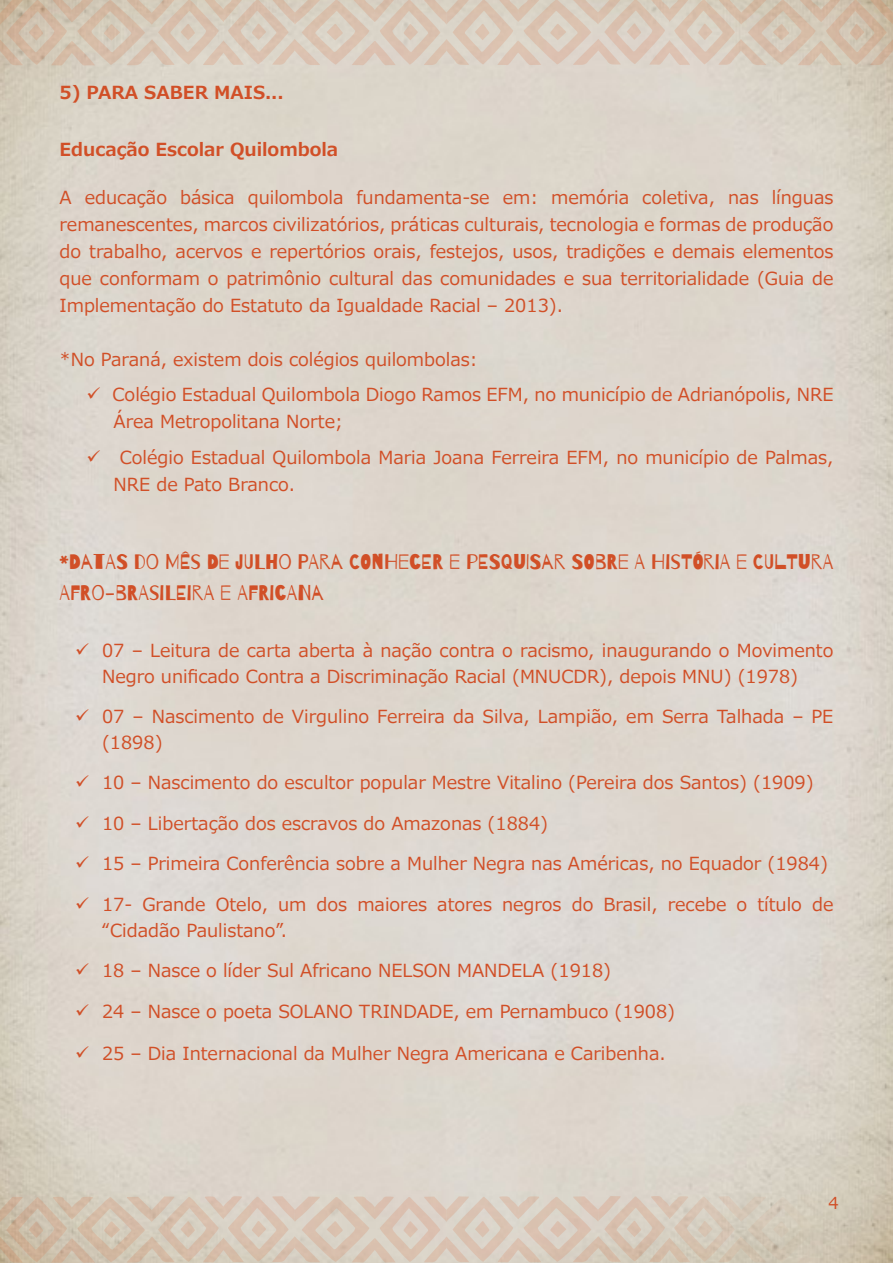
<style>
.page{position:relative;width:893px;height:1263px;background:#fff}
.page>*{position:absolute;margin:0;border:0;box-sizing:border-box;transform-origin:0 0}
.Padrão{font:21px "Barrio";color:#d14f27}
.Padrão-2{font:18px/27px "Meiryo";color:#d14f27}
.Padrão-3{font:700 18px "Meiryo";color:#d14f27}
.t1{font:16.5px "Meiryo";color:#d14f27}
.s1{font-size:18px}
</style>
<div class="page">
<svg style="left:0;top:0;width:893px;height:66px;background:#d7c7b6"></svg>
<svg style="left:0;top:1196px;width:893px;height:67px;background:#d5c6b6"></svg>
<p class="Padrão-3" style="left:60px;top:80px;width:226px">5) PARA SABER MAIS...</p>
<p class="Padrão-3" style="left:60px;top:137px;width:280px">Educação Escolar Quilombola</p>
<p class="Padrão-2" style="left:60px;top:185px;width:775px">A educação básica quilombola fundamenta-se em: memória coletiva, nas línguas remanescentes, marcos civilizatórios, práticas culturais, tecnologia e formas de produção</p>
<p class="Padrão-2" style="left:60px;top:239px;width:775px">do trabalho, acervos e repertórios orais, festejos, usos, tradições e demais elementos</p>
<p class="Padrão-2" style="left:60px;top:266px;width:775px">que conformam o patrimônio cultural das comunidades e sua territorialidade (Guia de<br>Implementação do Estatuto da Igualdade Racial – 2013).</p>
<p class="Padrão-2" style="left:60px;top:347px;width:420px">*No Paraná, existem dois colégios quilombolas:</p>
<p class="Padrão-2" style="left:114px;top:382px;width:721px;text-indent:-27px">✓ Colégio Estadual Quilombola Diogo Ramos EFM, no município de Adrianópolis, NRE<br>Área Metropolitana Norte;</p>
<p class="Padrão-2" style="left:114px;top:445px;width:721px;text-indent:-27px">✓ Colégio Estadual Quilombola Maria Joana Ferreira EFM, no município de Palmas,<br>NRE de Pato Branco.</p>
<p class="Padrão" style="left:60px;top:550px;width:34px"><span class="s1">*</span>DATAS</p>
<p class="Padrão" style="left:134px;top:550px;width:123px">DO MÊS DE JULHO</p>
<p class="Padrão" style="left:298px;top:550px;width:113px">PARA CON HECER</p>
<p class="Padrão" style="left:449px;top:550px;width:75px">EPESQUISA</p>
<p class="Padrão" style="left:554px;top:550px;width:30px">R SOBRE</p>
<p class="Padrão" style="left:635px;top:550px;width:28px">A HIST</p>
<p class="Padrão" style="left:692px;top:550px;width:84px">ÓRIA E CULTU</p>
<p class="Padrão" style="left:811px;top:550px;width:23px">RA</p>
<p class="Padrão" style="left:60px;top:582px;width:78px">AFRO-BRASILEI</p>
<p class="Padrão" style="left:192px;top:582px;width:78px">RA E AFRICANA</p>
<p class="Padrão-2" style="left:75px;top:639px;width:760px;line-height:25.5px;text-align:center">✓ 07 – Leitura de carta aberta à nação contra o racismo, inaugurando o Movimento<br>Negro unificado Contra a Discriminação Racial (MNUCDR), depois MNU) (1978)</p>
<p class="Padrão-2" style="left:102px;top:705px;width:733px;line-height:25.5px;text-indent:-27px">✓ 07 – Nascimento de Virgulino Ferreira da Silva, Lampião, em Serra Talhada – PE (1898)</p>
<p class="Padrão-2" style="left:75px;top:770px;width:740px">✓ 10 – Nascimento do escultor popular Mestre Vitalino (Pereira dos Santos) (1909)</p>
<p class="Padrão-2" style="left:75px;top:811px;width:475px">✓ 10 – Libertação dos escravos do Amazonas (1884)</p>
<p class="Padrão-2" style="left:75px;top:851px;width:754px">✓ 15 – Primeira Conferência sobre a Mulher Negra nas Américas, no Equador (1984)</p>
<p class="Padrão-2" style="left:102px;top:893px;width:733px;line-height:25.5px;text-indent:-27px">✓ 17- Grande Otelo, um dos maiores atores negros do Brasil, recebe o título de “Cidadão Paulistano”.</p>
<p class="Padrão-2" style="left:75px;top:958px;width:538px">✓ 18 – Nasce o líder Sul Africano NELSON MANDELA (1918)</p>
<p class="Padrão-2" style="left:75px;top:998px;width:602px">✓ 24 – Nasce o poeta SOLANO TRINDADE, em Pernambuco (1908)</p>
<p class="Padrão-2" style="left:75px;top:1040px;width:592px">✓ 25 – Dia Internacional da Mulher Negra Americana e Caribenha.</p>
<p class="t1" style="left:828px;top:1191px;width:12px">4</p>
</div>
